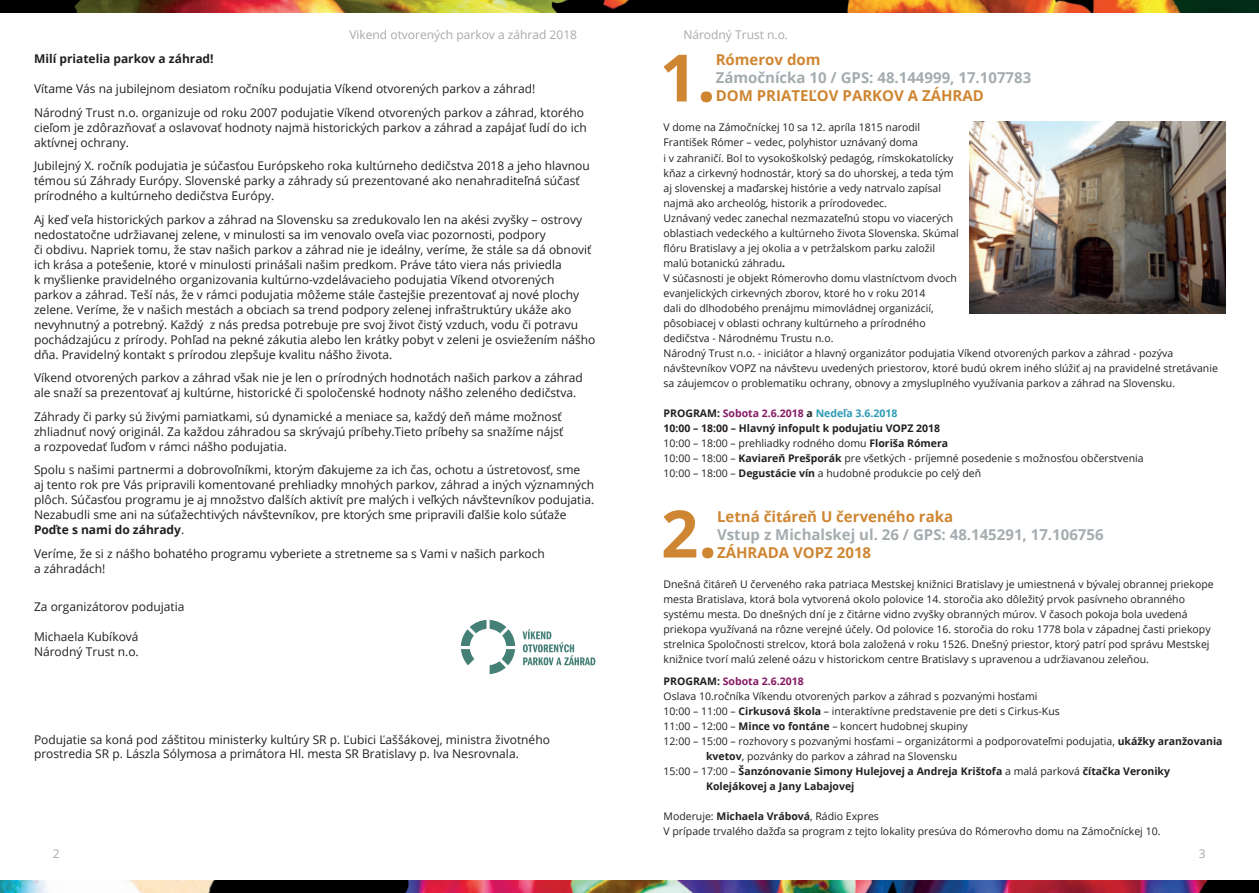
<style>
.page{position:relative;width:1259px;height:893px;background:#fff}
.page>*{position:absolute;margin:0;border:0;box-sizing:border-box;transform-origin:0 0}
.t1{font:700 65.4px "Open Sans";color:#cf8632}
.t2{font:700 15px "Open Sans";color:#a5acaf}
.t3{font:700 15px "Open Sans";color:#cf8632}
.t4{font:12px/15px "Open Sans";color:#231f20}
.t5{font:12px "Open Sans";color:#a8a9ad}
.t6{font:700 12px "Open Sans";color:#231f20}
.t7{font:10.5px/15px "Open Sans";color:#231f20}
.t8{font:700 10.5px "Open Sans";color:#231f20}
.t9{font:700 10.5px "Open Sans";color:#871a65}
.s1{font-weight:700}
.s2{font-weight:700;color:#871a65}
.s3{font-weight:700;color:#2e9bb5}
.s4{color:#231f20}
.s5{font-weight:400}
</style>
<div class="page">
<img style="left:0;top:880px;width:1259px;height:13px">
<img style="left:0;top:0;width:1259px;height:13px">
<img style="left:970px;top:121px;width:255px;height:193px">
<svg style="left:522px;top:629px;width:73px;height:36px"></svg>
<svg style="left:461px;top:620px;width:54px;height:54px"></svg>
<p class="t5" style="left:349px;top:27px;width:229px">Vikend otvorených parkov a záhrad 2018</p>
<p class="t6" style="left:34px;top:50px;width:181px">Milí priatelia parkov a záhrad!</p>
<p class="t4" style="left:34px;top:77px;width:552px;line-height:23.5px">Vítame Vás na jubilejnom desiatom ročníku podujatia Víkend otvorených parkov a záhrad!<br>Národný Trust n.o. organizuje od roku 2007 podujatie Víkend otvorených parkov a záhrad, ktorého</p>
<p class="t4" style="left:34px;top:120px;width:554px">cieľom je zdôrazňovať a oslavovať hodnoty najmä historických parkov a záhrad a zapájať ľudí do ich aktívnej ochrany.</p>
<p class="t4" style="left:34px;top:158px;width:557px">Jubilejný X. ročník podujatia je súčasťou Európskeho roka kultúrneho dedičstva 2018 a jeho hlavnou témou sú Záhrady Európy. Slovenské parky a záhrady sú prezentované ako nenahraditeľná súčasť prírodného a kultúrneho dedičstva Európy.</p>
<p class="t4" style="left:34px;top:212px;width:563px">Aj keď veľa historických parkov a záhrad na Slovensku sa zredukovalo len na akési zvyšky – ostrovy nedostatočne udržiavanej zelene, v minulosti sa im venovalo oveľa viac pozornosti, podpory<br>či obdivu. Napriek tomu, že stav našich parkov a záhrad nie je ideálny, veríme, že stále sa dá obnoviť ich krása a potešenie, ktoré v minulosti prinášali našim predkom. Práve táto viera nás priviedla<br>k myšlienke pravidelného organizovania kultúrno-vzdelávacieho podujatia Víkend otvorených parkov a záhrad. Teší nás, že v rámci podujatia môžeme stále častejšie prezentovať aj nové plochy zelene. Veríme, že v našich mestách a obciach sa trend podpory zelenej infraštruktúry ukáže ako nevyhnutný a potrebný. Každý z nás predsa potrebuje pre svoj život čistý vzduch, vodu či potravu pochádzajúcu z prírody. Pohľad na pekné zákutia alebo len krátky pobyt v zeleni je osviežením nášho dňa. Pravidelný kontakt s prírodou zlepšuje kvalitu nášho života.</p>
<p class="t4" style="left:34px;top:370px;width:550px">Víkend otvorených parkov a záhrad však nie je len o prírodných hodnotách našich parkov a záhrad ale snaží sa prezentovať aj kultúrne, historické či spoločenské hodnoty nášho zeleného dedičstva.</p>
<p class="t4" style="left:34px;top:409px;width:531px">Záhrady či parky sú živými pamiatkami, sú dynamické a meniace sa, každý deň máme možnosť zhliadnuť nový originál. Za každou záhradou sa skrývajú príbehy.Tieto príbehy sa snažíme nájsť a rozpovedať ľuďom v rámci nášho podujatia.</p>
<p class="t4" style="left:34px;top:462px;width:562px">Spolu s našimi partnermi a dobrovoľníkmi, ktorým ďakujeme za ich čas, ochotu a ústretovosť, sme<br>aj tento rok pre Vás pripravili komentované prehliadky mnohých parkov, záhrad a iných významných plôch. Súčasťou programu je aj množstvo ďalších aktivít pre malých i veľkých návštevníkov podujatia.<br>Nezabudli sme ani na súťažechtivých návštevníkov, pre ktorých sme pripravili ďalšie kolo súťaže <span class="s1">Poďte s nami do záhrady</span>.</p>
<p class="t4" style="left:34px;top:546px;width:512px">Veríme, že si z nášho bohatého programu vyberiete a stretneme sa s Vami v našich parkoch a záhradách!</p>
<p class="t4" style="left:34px;top:599px;width:152px">Za organizátorov podujatia</p>
<p class="t4" style="left:34px;top:629px;width:106px">Michaela Kubíková<br>Národný Trust n.o.</p>
<p class="t4" style="left:34px;top:733px;width:517px;line-height:13.5px">Podujatie sa koná pod záštitou ministerky kultúry SR p. Ľubici Ľaššákovej, ministra životného prostredia SR p. Lászla Sólymosa a primátora Hl. mesta SR Bratislavy p. Iva Nesrovnala.</p>
<p class="t5" style="left:683px;top:27px;width:106px">Národný Trust n.o.</p>
<h1 class="t1" style="left:659px;top:32px;width:58px">1.</h1>
<p class="t3" style="left:715px;top:49px;width:106px">Rómerov dom</p>
<p class="t2" style="left:715px;top:67px;width:317px">Zámočnícka 10 / GPS: 48.144999, 17.107783</p>
<p class="t3" style="left:715px;top:85px;width:270px">DOM PRIATEĽOV PARKOV A ZÁHRAD</p>
<p class="t7" style="left:663px;top:120px;width:556px">V dome na Zámočníckej 10 sa 12. apríla 1815 narodil<br>František Rómer – vedec, polyhistor uznávaný doma<br>i v zahraničí. Bol to vysokoškolský pedagóg, rímskokatolícky<br>kňaz a cirkevný hodnostár, ktorý sa do uhorskej, a teda tým<br>aj slovenskej a maďarskej histórie a vedy natrvalo zapísal<br>najmä ako archeológ, historik a prírodovedec.<br>Uznávaný vedec zanechal nezmazateľnú stopu vo viacerých<br>oblastiach vedeckého a kultúrneho života Slovenska. Skúmal<br>flóru Bratislavy a jej okolia a v petržalskom parku založil<br>malú botanickú záhradu<span class="s1">.<br></span>V súčasnosti je objekt Rómerovho domu vlastníctvom dvoch<br>evanjelických cirkevných zborov, ktoré ho v roku 2014<br>dali do dlhodobého prenájmu mimovládnej organizácií,<br>pôsobiacej v oblasti ochrany kultúrneho a prírodného<br>dedičstva - Národnému Trustu n.o.<br>Národný Trust n.o. - iniciátor a hlavný organizátor podujatia Víkend otvorených parkov a záhrad - pozýva návštevníkov VOPZ na návštevu uvedených priestorov, ktoré budú okrem iného slúžiť aj na pravidelné stretávanie sa záujemcov o problematiku ochrany, obnovy a zmysluplného využívania parkov a záhrad na Slovensku.</p>
<p class="t7" style="left:663px;top:405px;width:482px"><span class="s1">PROGRAM:</span> <span class="s2">Sobota 2.6.2018</span> <span class="s1">a</span> <span class="s3">Nedeľa 3.6.2018<br></span><span class="s1">10:00 – 18:00 – Hlavný infopult k podujatiu VOPZ 2018<br></span>10:00 – 18:00 – prehliadky rodného domu <span class="s1">Floriša Rómera<br></span>10:00 – 18:00 – <span class="s1">Kaviareň Prešporák</span> pre všetkých - príjemné posedenie s možnosťou občerstvenia 10:00 – 18:00 – <span class="s1">Degustácie vín</span> a hudobné produkcie po celý deň</p>
<h1 class="t1" style="left:661px;top:488px;width:58px">2.</h1>
<p class="t3" style="left:717px;top:505px;width:237px">Letná čitáreň U červeného raka</p>
<p class="t2" style="left:717px;top:523px;width:388px">Vstup z Michalskej ul. 26 / GPS: 48.145291, 17.106756</p>
<p class="t3" style="left:717px;top:541px;width:156px">ZÁHRADA VOPZ 2018</p>
<p class="t7" style="left:663px;top:576px;width:552px">Dnešná čitáreň U červeného raka patriaca Mestskej knižnici Bratislavy je umiestnená v bývalej obrannej priekope mesta Bratislava, ktorá bola vytvorená okolo polovice 14. storočia ako dôležitý prvok pasívneho obranného systému mesta. Do dnešných dní je z čitárne vidno zvyšky obranných múrov. V časoch pokoja bola uvedená priekopa využívaná na rôzne verejné účely. Od polovice 16. storočia do roku 1778 bola v západnej časti priekopy strelnica Spoločnosti strelcov, ktorá bola založená v roku 1526. Dnešný priestor, ktorý patrí pod správu Mestskej knižnice tvorí malú zelené oázu v historickom centre Bratislavy s upravenou a udržiavanou zeleňou.</p>
<p class="t9" style="left:663px;top:674px;width:142px"><span class="s4">PROGRAM:</span> Sobota 2.6.2018</p>
<p class="t7" style="left:663px;top:688px;width:375px">Oslava 10.ročníka Víkendu otvorených parkov a záhrad s pozvanými hosťami</p>
<p class="t7" style="left:663px;top:703px;width:398px">10:00 – 11:00 – <span class="s1">Cirkusová škola</span> – interaktívne predstavenie pre deti s Cirkus-Kus</p>
<p class="t7" style="left:663px;top:718px;width:306px">11:00 – 12:00 – <span class="s1">Mince vo fontáne</span> – koncert hudobnej skupiny</p>
<p class="t7" style="left:663px;top:733px;width:560px">12:00 – 15:00 – rozhovory s pozvanými hosťami – organizátormi a podporovateľmi podujatia, <span class="s1">ukážky aranžovania</span></p>
<p class="t7" style="left:706px;top:748px;width:253px"><span class="s1">kvetov</span>, pozvánky do parkov a záhrad na Slovensku</p>
<p class="t8" style="left:663px;top:764px;width:508px"><span class="s5">15:00 – 17:00 –</span> Šanzónovanie Simony Hulejovej a Andreja Krištofa <span class="s5">a malá parková</span> čítačka Veroniky</p>
<p class="t8" style="left:706px;top:779px;width:150px">Kolejákovej a Jany Labajovej</p>
<p class="t7" style="left:663px;top:808px;width:498px">Moderuje: <span class="s1">Michaela Vrábová</span>, Rádio Expres<br>V prípade trvalého dažďa sa program z tejto lokality presúva do Rómerovho domu na Zámočníckej 10.</p>
<p class="t5" style="left:53px;top:845px;width:8px">2</p>
<p class="t5" style="left:1199px;top:845px;width:8px">3</p>
</div>
